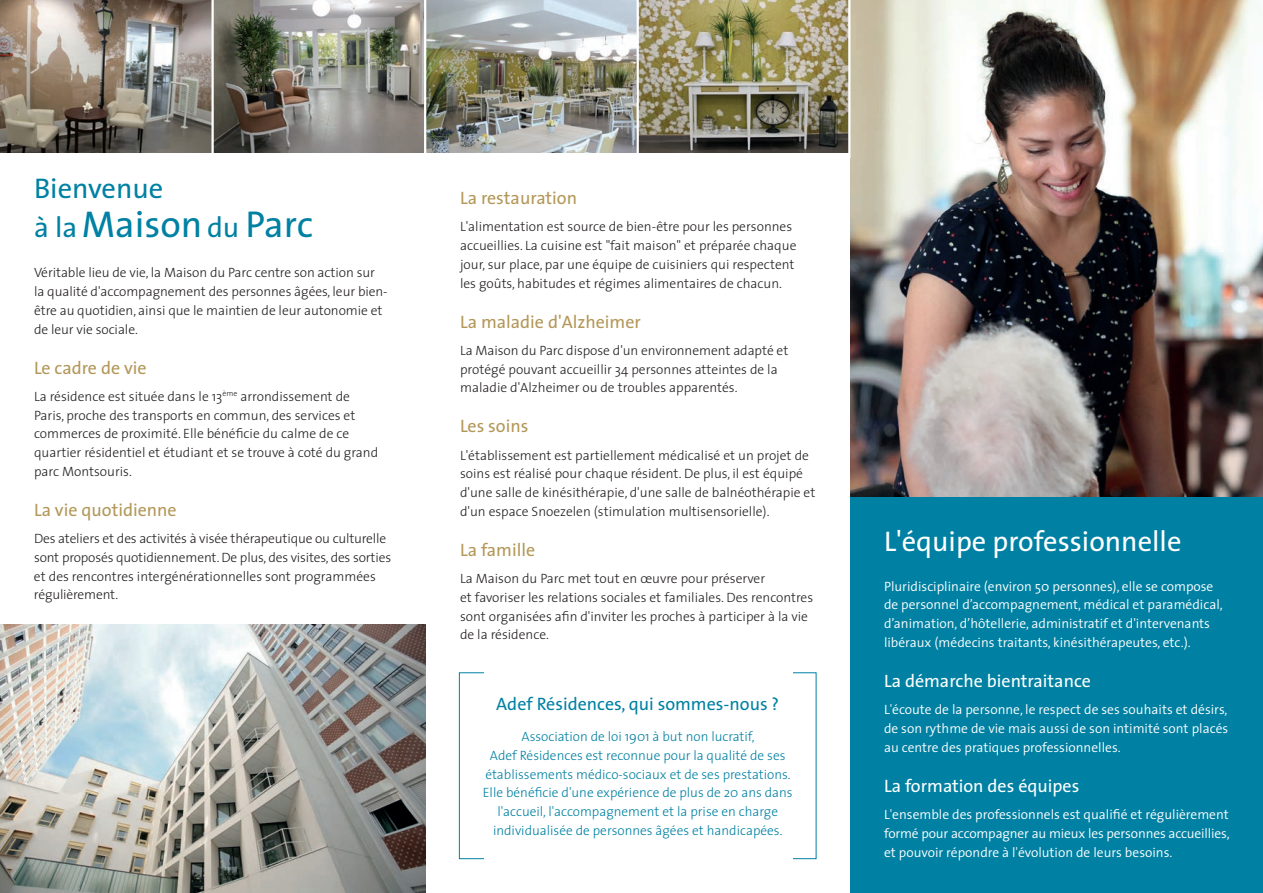
<style>
.page{position:relative;width:1263px;height:893px;background:#fff}
.page>*{position:absolute;margin:0;border:0;box-sizing:border-box;transform-origin:0 0}
.t1{font:37.5px "The Sans";color:#0081a3}
.t2{font:28.5px "The Sans";color:#fff}
.t3{font:28.5px "The Sans";color:#0081a3}
.t4{font:18px "The Sans";color:#b39758}
.t5{font:18px "The Sans";color:#fff}
.t6{font:18px "The Sans";color:#0081a3}
.t7{font:300 13.5px/18.8px "The Sans";color:#231f20}
.t8{font:300 13.5px/18.8px "The Sans";color:#fff;text-align:justify}
.t9{font:300 13.5px/18.8px "The Sans";color:#0081a3;text-align:center}
.s1{font-size:28.5px}
.s2{font-style:inherit}
</style>
<div class="page">
<img style="left:0;top:624px;width:425px;height:269px">
<img style="left:850px;top:0;width:413px;height:497px">
<div style="left:850px;top:497px;width:413px;height:396px;background:#0081a3"></div>
<img style="left:0;top:0;width:848px;height:153px">
<hr style="left:637px;top:0;width:2px;height:155px;background:#fff">
<hr style="left:211px;top:0;width:3px;height:156px;background:#fff">
<hr style="left:424px;top:0;width:2px;height:156px;background:#fff">
<h2 class="t3" style="left:34px;top:165px;width:131px">Bienvenue</h2>
<h1 class="t1" style="left:34px;top:193px;width:280px"><span class="s1">à la</span> Maison <span class="s1">du</span> Parc</h1>
<p class="t7" style="left:34px;top:263px;width:355px">Véritable lieu de vie, la Maison du Parc centre son action sur la qualité d'accompagnement des personnes âgées, leur bien&shy;être au quotidien, ainsi que le maintien de leur autonomie et de leur vie sociale.</p>
<h3 class="t4" style="left:34px;top:352px;width:114px">Le cadre de vie</h3>
<p class="t7" style="left:34px;top:386px;width:346px">La résidence est située dans le 13<sup>ème</sup> arrondissement de Paris, proche des transports en commun, des services et commerces de proximité. Elle bénéficie du calme de ce quartier résidentiel et étudiant et se trouve à coté du grand parc Montsouris.</p>
<h3 class="t4" style="left:34px;top:495px;width:144px">La vie quotidienne</h3>
<p class="t7" style="left:34px;top:529px;width:359px">Des ateliers et des activités à visée thérapeutique ou culturelle sont proposés quotidiennement. De plus, des visites, des sorties et des rencontres intergénérationnelles sont programmées régulièrement.</p>
<h3 class="t4" style="left:460px;top:183px;width:119px">La restauration</h3>
<p class="t7" style="left:460px;top:217px;width:338px">L'alimentation est source de bien-être pour les personnes accueillies. La cuisine est "fait maison" et préparée chaque jour, sur place, par une équipe de cuisiniers qui respectent les goûts, habitudes et régimes alimentaires de chacun.</p>
<h3 class="t4" style="left:460px;top:306px;width:182px">La maladie d'Alzheimer</h3>
<p class="t7" style="left:460px;top:340px;width:330px">La Maison du Parc dispose d'un environnement adapté et protégé pouvant accueillir 34 personnes atteintes de la maladie d'Alzheimer ou de troubles apparentés.</p>
<h3 class="t4" style="left:460px;top:411px;width:70px">Les soins</h3>
<p class="t7" style="left:460px;top:445px;width:357px">L'établissement est partiellement médicalisé et un projet de soins est réalisé pour chaque résident. De plus, il est équipé d'une salle de kinésithérapie, d'une salle de balnéothérapie et d'un espace Snoezelen (stimulation multisensorielle).</p>
<h3 class="t4" style="left:460px;top:535px;width:77px">La famille</h3>
<p class="t7" style="left:460px;top:569px;width:355px">La Maison du Parc met tout en œuvre pour préserver<br>et favoriser les relations sociales et familiales. Des rencontres sont organisées afin d'inviter les proches à participer à la vie de la résidence.</p>
<h3 class="t6" style="left:496px;top:689px;width:284px">Adef Résidences, qui sommes-nous ?</h3>
<p class="t9" style="left:483px;top:727px;width:311px">Association de loi 1901 à but non lucratif,<br>Adef Résidences est reconnue pour la qualité de ses établissements médico-sociaux et de ses prestations.<br>Elle bénéficie d'une expérience de plus de 20 ans dans l'accueil, l'accompagnement et la prise en charge individualisée de personnes âgées et handicapées.</p>
<h2 class="t2" style="left:884px;top:517px;width:299px">L'équipe professionnelle</h2>
<p class="t8" style="left:884px;top:576px;width:340px;text-align:left">Pluridisciplinaire (environ 50 personnes), elle se compose de personnel d’accompagnement, médical et paramédical, d’animation, d’hôtellerie, administratif et d'intervenants libéraux (médecins traitants, kinésithérapeutes, etc.).</p>
<h3 class="t5" style="left:884px;top:666px;width:208px">La démarche bientraitance</h3>
<p class="t8" style="left:884px;top:700px;width:346px">L<span class="s2">'</span>écoute de la personne, le respect de ses souhaits et désirs, de son rythme de vie mais aussi de son intimité sont placés au centre des pratiques professionnelles.</p>
<h3 class="t5" style="left:884px;top:771px;width:197px">La formation des équipes</h3>
<p class="t8" style="left:884px;top:805px;width:347px">L<span class="s2">'</span>ensemble des professionnels est qualifié et régulièrement formé pour accompagner au mieux les personnes accueillies, et pouvoir répondre à l<span class="s2">'</span>évolution de leurs besoins.</p>
</div>
